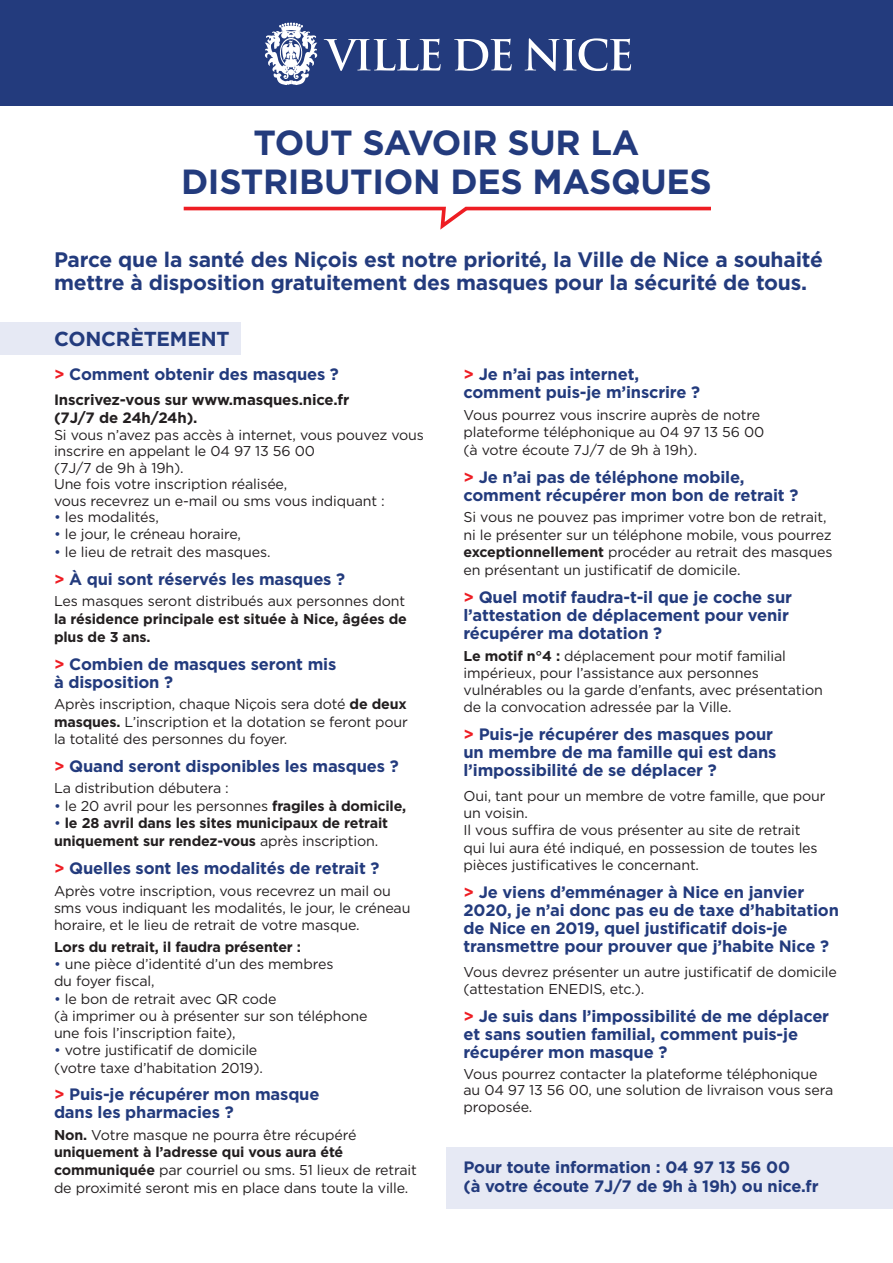
<style>
.page{position:relative;width:893px;height:1263px;background:#fff}
.page>*{position:absolute;margin:0;border:0;box-sizing:border-box;transform-origin:0 0}
.t1{font:700 34.95px/39.5px "Gotham";letter-spacing:-.01em;color:#233b7d;text-align:center}
.t2{font:700 21px/23.4px "Gotham";letter-spacing:-.01em;color:#233b7d}
.t3{font:700 20.25px "Gotham";letter-spacing:-.01em;color:#233b7d}
.t4{font:700 16.5px/18px "Gotham";letter-spacing:-.01em;color:#233b7d}
.t5{font:700 15px/18px "Gotham";letter-spacing:-.01em;color:#231f20}
.t6{font:14.25px/17.2px "Gotham";letter-spacing:-.01em;color:#231f20}
.t7{font:700 14.25px/18px "Gotham";letter-spacing:-.01em;color:#231f20}
.s1{color:#ee1d23}
.s2{color:#233b7d}
.s3{font-weight:700}
.s4{font-weight:400;color:#233b7d}
.s5{font-weight:400}
</style>
<div class="page">
<div style="left:0;top:322px;width:240px;height:33px;background:#e6e9f4"></div>
<div style="left:446px;top:1148px;width:447px;height:61px;background:#e6e9f4"></div>
<div style="left:0;top:0;width:893px;height:105px;background:#233b7d"></div>
<svg style="left:265px;top:22px;width:52px;height:63px"></svg>
<svg style="left:324px;top:39px;width:117px;height:32px"></svg>
<svg style="left:454px;top:39px;width:58px;height:32px"></svg>
<svg style="left:525px;top:38px;width:106px;height:33px"></svg>
<svg style="left:183px;top:206px;width:528px;height:24px"></svg>
<h1 class="t1" style="left:181px;top:123px;width:532px">TOUT SAVOIR SUR LA<br>DISTRIBUTION DES MASQUES</h1>
<h2 class="t2" style="left:54px;top:247px;width:770px">Parce que la santé des Niçois est notre priorité, la Ville de Nice a souhaité mettre à disposition gratuitement des masques pour la sécurité de tous.</h2>
<h3 class="t3" style="left:54px;top:325px;width:177px">CONCRÈTEMENT</h3>
<p class="t4" style="left:54px;top:365px;width:286px"><span class="s1">&gt;</span> Comment obtenir des masques ?</p>
<p class="t5" style="left:54px;top:391px;width:297px">Inscrivez-vous sur www.masques.nice.fr (7J/7 de 24h/24h).</p>
<p class="t6" style="left:54px;top:426px;width:371px;line-height:16.5px">Si vous n’avez pas accès à internet, vous pouvez vous inscrire en appelant le 04 97 13 56 00<br>(7J/7 de 9h à 19h).<br>Une fois votre inscription réalisée,<br>vous recevrez un e-mail ou sms vous indiquant :</p>
<p class="t6" style="left:54px;top:508px;width:107px"><span class="s2">•</span> les modalités,</p>
<p class="t6" style="left:54px;top:525px;width:189px"><span class="s2">•</span> le jour, le créneau horaire,</p>
<p class="t6" style="left:54px;top:543px;width:218px"><span class="s2">•</span> le lieu de retrait des masques.</p>
<p class="t4" style="left:54px;top:570px;width:293px"><span class="s1">&gt;</span> À qui sont réservés les masques ?</p>
<p class="t6" style="left:54px;top:592px;width:353px">Les masques seront distribués aux personnes dont</p>
<p class="t7" style="left:54px;top:610px;width:354px">la résidence principale est située à Nice, âgées de plus de 3 ans.</p>
<p class="t4" style="left:54px;top:655px;width:284px"><span class="s1">&gt;</span> Combien de masques seront mis à disposition ?</p>
<p class="t6" style="left:54px;top:695px;width:355px;text-align:justify">Après inscription, chaque Niçois sera doté <span class="s3">de deux masques.</span> L’inscription et la dotation se feront pour la totalité des personnes du foyer.</p>
<p class="t4" style="left:54px;top:757px;width:346px"><span class="s1">&gt;</span> Quand seront disponibles les masques ?</p>
<p class="t6" style="left:54px;top:779px;width:176px">La distribution débutera :</p>
<p class="t6" style="left:54px;top:797px;width:354px"><span class="s2">•</span> le 20 avril pour les personnes <span class="s3">fragiles à domicile,</span></p>
<p class="t7" style="left:54px;top:814px;width:336px"><span class="s4">•</span> le 28 avril dans les sites municipaux de retrait uniquement sur rendez-vous <span class="s5">après inscription.</span></p>
<p class="t4" style="left:54px;top:859px;width:327px"><span class="s1">&gt;</span> Quelles sont les modalités de retrait ?</p>
<p class="t6" style="left:54px;top:881px;width:358px">Après votre inscription, vous recevrez un mail ou sms vous indiquant les modalités, le jour, le créneau horaire, et le lieu de retrait de votre masque.</p>
<p class="t7" style="left:54px;top:938px;width:249px">Lors du retrait, il faudra présenter :</p>
<p class="t6" style="left:54px;top:955px;width:281px"><span class="s2">•</span> une pièce d’identité d’un des membres du foyer fiscal,</p>
<p class="t6" style="left:54px;top:990px;width:315px"><span class="s2">•</span> le bon de retrait avec QR code<br>(à imprimer ou à présenter sur son téléphone une fois l’inscription faite),</p>
<p class="t6" style="left:54px;top:1041px;width:210px"><span class="s2">•</span> votre justificatif de domicile (votre taxe d’habitation 2019).</p>
<p class="t4" style="left:54px;top:1085px;width:267px"><span class="s1">&gt;</span> Puis-je récupérer mon masque dans les pharmacies ?</p>
<p class="t6" style="left:54px;top:1126px;width:364px"><span class="s3">Non.</span> Votre masque ne pourra être récupéré <span class="s3">uniquement à l’adresse qui vous aura été communiquée</span> par courriel ou sms. 51 lieux de retrait de proximité seront mis en place dans toute la ville.</p>
<p class="t4" style="left:463px;top:365px;width:238px"><span class="s1">&gt;</span> Je n’ai pas internet, comment puis-je m’inscrire ?</p>
<p class="t6" style="left:463px;top:405px;width:302px;line-height:17.7px">Vous pourrez vous inscrire auprès de notre plateforme téléphonique au 04 97 13 56 00 (à votre écoute 7J/7 de 9h à 19h).</p>
<p class="t4" style="left:463px;top:468px;width:336px"><span class="s1">&gt;</span> Je n’ai pas de téléphone mobile, comment récupérer mon bon de retrait ?</p>
<p class="t6" style="left:463px;top:508px;width:371px">Si vous ne pouvez pas imprimer votre bon de retrait, ni le présenter sur un téléphone mobile, vous pourrez <span class="s3">exceptionnellement</span> procéder au retrait des masques en présentant un justificatif de domicile.</p>
<p class="t4" style="left:463px;top:588px;width:330px"><span class="s1">&gt;</span> Quel motif faudra-t-il que je coche sur l’attestation de déplacement pour venir récupérer ma dotation ?</p>
<p class="t6" style="left:463px;top:647px;width:361px"><span class="s3">Le motif n°4 :</span> déplacement pour motif familial impérieux, pour l’assistance aux personnes vulnérables ou la garde d’enfants, avec présentation de la convocation adressée par la Ville.</p>
<p class="t4" style="left:463px;top:725px;width:315px"><span class="s1">&gt;</span> Puis-je récupérer des masques pour un membre de ma famille qui est dans l’impossibilité de se déplacer ?</p>
<p class="t6" style="left:463px;top:787px;width:364px">Oui, tant pour un membre de votre famille, que pour un voisin.<br>Il vous suffira de vous présenter au site de retrait qui lui aura été indiqué, en possession de toutes les pièces justificatives le concernant.</p>
<p class="t4" style="left:463px;top:883px;width:377px"><span class="s1">&gt;</span> Je viens d’emménager à Nice en janvier 2020, je n’ai donc pas eu de taxe d’habitation de Nice en 2019, quel justificatif dois-je transmettre pour prouver que j’habite Nice ?</p>
<p class="t6" style="left:463px;top:962px;width:375px">Vous devrez présenter un autre justificatif de domicile (attestation ENEDIS, etc.).</p>
<p class="t4" style="left:463px;top:1007px;width:367px"><span class="s1">&gt;</span> Je suis dans l’impossibilité de me déplacer et sans soutien familial, comment puis-je récupérer mon masque ?</p>
<p class="t6" style="left:463px;top:1065px;width:371px;line-height:16.5px">Vous pourrez contacter la plateforme téléphonique au 04 97 13 56 00, une solution de livraison vous sera proposée.</p>
<p class="t4" style="left:463px;top:1157px;width:357px;line-height:19.5px">Pour toute information : 04 97 13 56 00<br>(à votre écoute 7J/7 de 9h à 19h) ou nice.fr</p>
</div>
